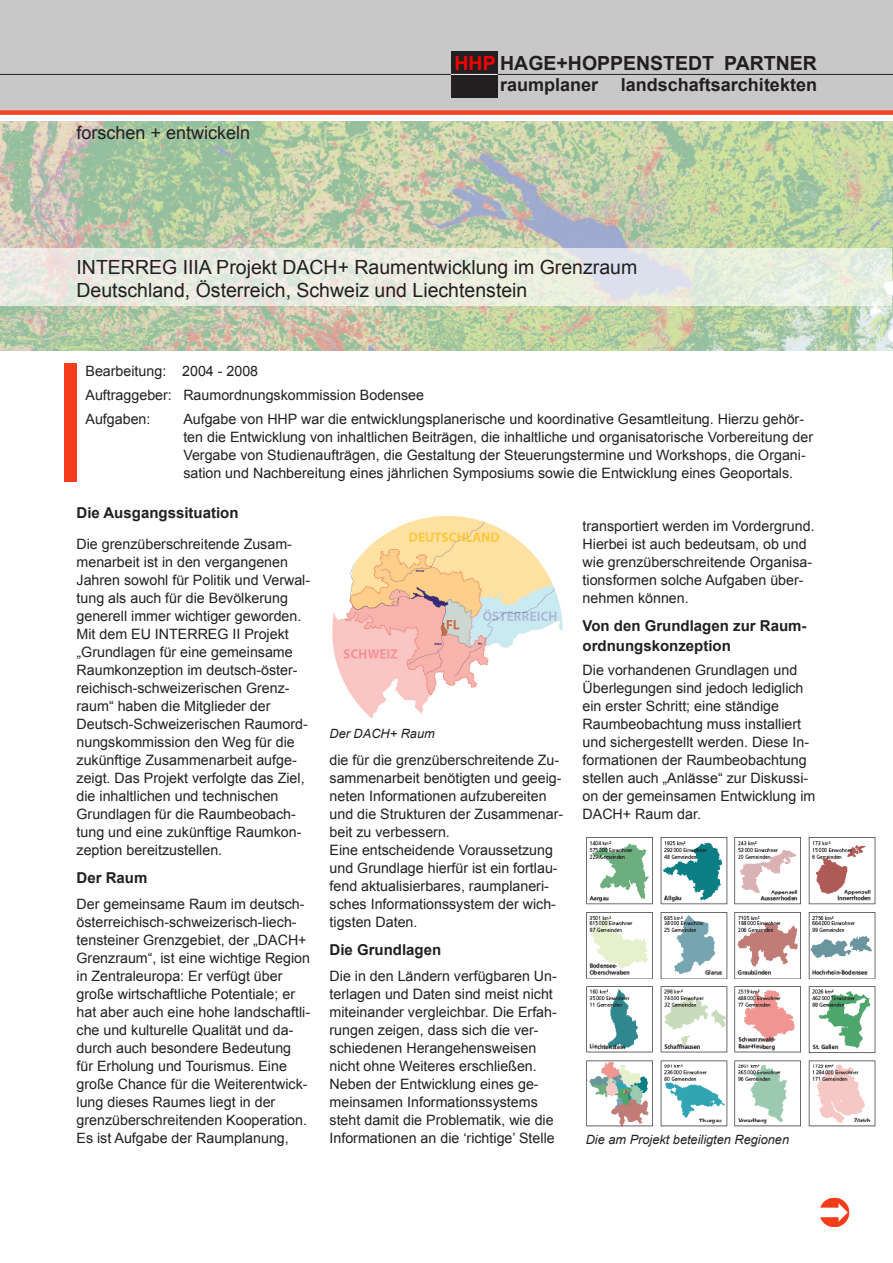
<style>
.page{position:relative;width:893px;height:1263px;background:#fff}
.page>*{position:absolute;margin:0;border:0;box-sizing:border-box;transform-origin:0 0}
.Oberüberschrift{font:19.5px/23.4px "Arial";color:#231f20}
.t1{font:700 19.5px "Arial";color:#231f20}
.t2{font:700 18px "Arial";color:#231f20}
.t3{font:18px "Arial";color:#231f20}
.Überschrift_normal_f{font:700 15px/19.5px "Arial";color:#231f20}
.Überschrift_normal{font:700 15px "Arial";color:#231f20}
.Fließtext_1{font:14.25px/18px "Arial";color:#231f20}
.zusammenfassung-neu{font:14.25px/18px "Arial";color:#231f20}
.Fließtext_1-2{font:italic 12.75px "Arial";color:#231f20}
.s1{color:#f60000}
</style>
<div class="page">
<div style="left:0;top:0;width:893px;height:115px;background:#c8c8c8"></div>
<hr style="left:0;top:74px;width:893px;height:1px;background:#231f20">
<div style="left:451px;top:51px;width:47px;height:47px;background:#231f20"></div>
<hr style="left:451px;top:74px;width:47px;height:1px;background:#fff">
<img style="left:0;top:121px;width:893px;height:230px">
<svg style="left:0;top:249px;width:892px;height:57px;background:#e7eae0"></svg>
<div style="left:64px;top:363px;width:13px;height:119px;background:#f53c1a"></div>
<div style="left:0;top:110px;width:893px;height:5px;background:#f84122"></div>
<img style="left:332px;top:516px;width:231px;height:202px">
<img style="left:586px;top:837px;width:289px;height:290px">
<p class="t3" style="left:77px;top:121px;width:175px">forschen + entwickeln</p>
<p class="t1" style="left:455px;top:50px;width:364px"><span class="s1">HHP</span> HAGE+HOPPENSTEDT PARTNER</p>
<p class="t2" style="left:500px;top:73px;width:100px">raumplaner</p>
<p class="t2" style="left:621px;top:73px;width:198px">landschaftsarchitekten</p>
<p class="Oberüberschrift" style="left:77px;top:255px;width:562px">INTERREG IIIA Projekt DACH+ Raumentwicklung im Grenzraum<br>Deutschland, Österreich, Schweiz und Liechtenstein</p>
<p class="zusammenfassung-neu" style="left:86px;top:362px;width:174px">Bearbeitung: 2004 - 2008</p>
<p class="zusammenfassung-neu" style="left:86px;top:386px;width:340px">Auftraggeber: Raumordnungskommission Bodensee</p>
<p class="zusammenfassung-neu" style="left:86px;top:411px;width:66px">Aufgaben:</p>
<p class="zusammenfassung-neu" style="left:183px;top:411px;width:631px">Aufgabe von HHP war die entwicklungsplanerische und koordinative Gesamtleitung. Hierzu gehör&shy;ten die Entwicklung von inhaltlichen Beiträgen, die inhaltliche und organisatorische Vorbereitung der Vergabe von Studienaufträgen, die Gestaltung der Steuerungstermine und Workshops, die Organi&shy;sation und Nachbereitung eines jährlichen Symposiums sowie die Entwicklung eines Geoportals.</p>
<p class="Überschrift_normal" style="left:77px;top:503px;width:163px">Die Ausgangssituation</p>
<p class="Fließtext_1" style="left:77px;top:535px;width:235px">Die grenzüberschreitende Zusam&shy;menarbeit ist in den vergangenen Jahren sowohl für Politik und Verwal&shy;tung als auch für die Bevölkerung generell immer wichtiger geworden.</p>
<p class="Fließtext_1" style="left:77px;top:625px;width:233px">Mit dem EU INTERREG II Projekt „Grundlagen für eine gemeinsame Raumkonzeption im deutsch-öster&shy;reichisch-schweizerischen Grenz&shy;raum“ haben die Mitglieder der Deutsch-Schweizerischen Raumord&shy;nungskommission den Weg für die zukünftige Zusammenarbeit aufge&shy;zeigt. Das Projekt verfolgte das Ziel, die inhaltlichen und technischen Grundlagen für die Raumbeobach&shy;tung und eine zukünftige Raumkon&shy;zeption bereitzustellen.</p>
<p class="Überschrift_normal_f" style="left:77px;top:869px;width:72px">Der Raum</p>
<p class="Fließtext_1" style="left:77px;top:895px;width:235px">Der gemeinsame Raum im deutsch&shy;österreichisch-schweizerisch-liech&shy;tensteiner Grenzgebiet, der „DACH+ Grenzraum“, ist eine wichtige Region in Zentraleuropa: Er verfügt über große wirtschaftliche Potentiale; er hat aber auch eine hohe landschaftli&shy;che und kulturelle Qualität und da&shy;durch auch besondere Bedeutung für Erholung und Tourismus. Eine große Chance für die Weiterentwick&shy;lung dieses Raumes liegt in der grenzüberschreitenden Kooperation.<br>Es ist Aufgabe der Raumplanung,</p>
<p class="Fließtext_1-2" style="left:330px;top:725px;width:107px">Der DACH+ Raum</p>
<p class="Fließtext_1" style="left:330px;top:751px;width:235px">die für die grenzüberschreitende Zu&shy;sammenarbeit benötigten und geeig&shy;neten Informationen aufzubereiten und die Strukturen der Zusammenar&shy;beit zu verbessern.</p>
<p class="Fließtext_1" style="left:330px;top:841px;width:230px">Eine entscheidende Voraussetzung und Grundlage hierfür ist ein fortlau&shy;fend aktualisierbares, raumplaneri&shy;sches Informationssystem der wich&shy;tigsten Daten.</p>
<p class="Überschrift_normal_f" style="left:330px;top:941px;width:113px">Die Grundlagen</p>
<p class="Fließtext_1" style="left:330px;top:967px;width:229px">Die in den Ländern verfügbaren Un&shy;terlagen und Daten sind meist nicht miteinander vergleichbar. Die Erfah&shy;rungen zeigen, dass sich die ver&shy;schiedenen Herangehensweisen nicht ohne Weiteres erschließen.<br>Neben der Entwicklung eines ge&shy;meinsamen Informationssystems steht damit die Problematik, wie die Informationen an die ‘richtige’ Stelle</p>
<p class="Fließtext_1" style="left:583px;top:517px;width:234px">transportiert werden im Vordergrund.<br>Hierbei ist auch bedeutsam, ob und wie grenzüberschreitende Organisa&shy;tionsformen solche Aufgaben über&shy;nehmen können.</p>
<p class="Überschrift_normal_f" style="left:583px;top:617px;width:225px">Von den Grundlagen zur Raum&shy;ordnungskonzeption</p>
<p class="Fließtext_1" style="left:583px;top:661px;width:234px">Die vorhandenen Grundlagen und Überlegungen sind jedoch lediglich ein erster Schritt; eine ständige Raumbeobachtung muss installiert und sichergestellt werden. Diese In&shy;formationen der Raumbeobachtung stellen auch „Anlässe“ zur Diskussi&shy;on der gemeinsamen Entwicklung im DACH+ Raum dar.</p>
<p class="Fließtext_1-2" style="left:586px;top:1131px;width:205px">Die am Projekt beteiligten Regionen</p>
</div>
